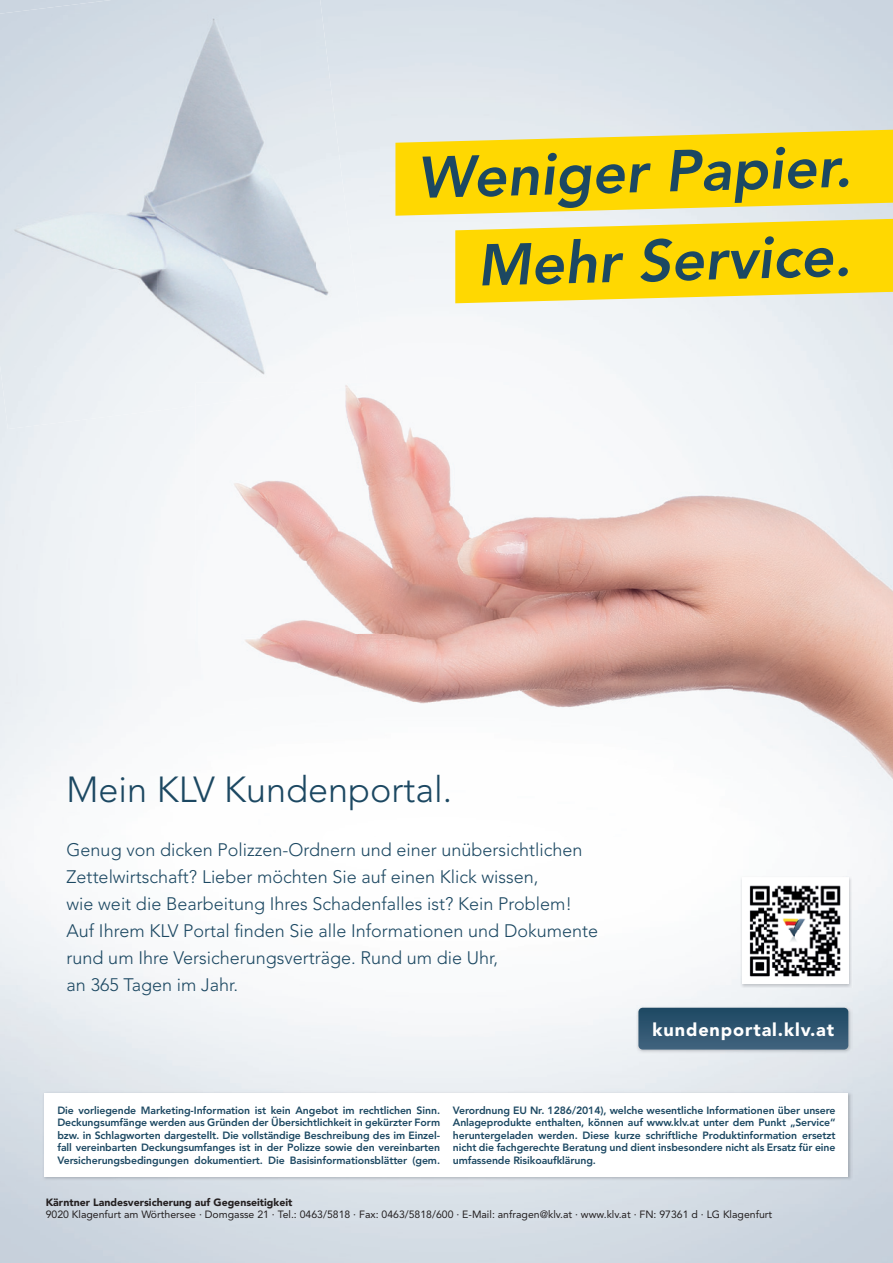
<style>
.page{position:relative;width:893px;height:1263px;background:#fff}
.page>*{position:absolute;margin:0;border:0;box-sizing:border-box;transform-origin:0 0}
.t1{font:italic 800 58.2px/89.4px "Avenir LT Pro";color:#1c4862;text-align:right}
.t2{font:300 36px "Avenir LT Pro";color:#1c4862}
.t3{font:300 18px/27px "Avenir LT Pro";color:#1c4862}
.t4{font:900 18px "Avenir LT Pro";letter-spacing:.05em;color:#fff}
.t5{font:800 10.5px/12.6px "Avenir LT Pro";letter-spacing:-.01em;color:#1c4862;text-align:justify}
.t6{font:10.5px "Avenir LT Pro";color:#231f20}
.t7{font:900 10.5px "Avenir LT Pro";color:#231f20}
</style>
<div class="page">
<img style="left:42px;top:1091px;width:810px;height:90px">
<div style="left:45px;top:1093px;width:803px;height:84px;background:#fff"></div>
<img style="left:196px;top:383px;width:697px;height:454px">
<img style="left:0;top:108px;width:158px;height:321px">
<img style="left:157px;top:108px;width:158px;height:303px">
<img style="left:315px;top:0;width:52px;height:383px">
<img style="left:0;top:0;width:315px;height:108px">
<img style="left:196px;top:383px;width:171px;height:23px">
<svg style="left:395px;top:130px;width:498px;height:173px;background:#fadc33"></svg>
<img style="left:740px;top:876px;width:112px;height:112px">
<img style="left:742px;top:878px;width:106px;height:106px">
<img style="left:636px;top:1005px;width:216px;height:48px">
<svg style="left:638px;top:1008px;width:210px;height:41px;background:#2f5670"></svg>
<h1 class="t1" style="left:416px;top:136px;width:436px;rotate:-2deg">Weniger Papier.<br>Mehr Service.</h1>
<h2 class="t2" style="left:67px;top:768px;width:387px">Mein KLV Kundenportal.</h2>
<p class="t3" style="left:67px;top:836px;width:533px">Genug von dicken Polizzen-Ordnern und einer unübersichtlichen Zettelwirtschaft? Lieber möchten Sie auf einen Klick wissen,<br>wie weit die Bearbeitung Ihres Schadenfalles ist? Kein Problem!<br>Auf Ihrem KLV Portal finden Sie alle Informationen und Dokumente rund um Ihre Versicherungsverträge. Rund um die Uhr,<br>an 365 Tagen im Jahr.</p>
<h3 class="t4" style="left:652px;top:1018px;width:183px">kundenportal.klv.at</h3>
<p class="t5" style="left:57px;top:1104px;width:384px">Die vorliegende Marketing-Information ist kein Angebot im rechtlichen Sinn.<br>Deckungsumfänge werden aus Gründen der Übersichtlichkeit in gekürzter Form bzw. in Schlagworten dargestellt. Die vollständige Beschreibung des im Einzel&shy;fall vereinbarten Deckungsumfanges ist in der Polizze sowie den vereinbarten Versicherungsbedingungen dokumentiert. Die Basisinformationsblätter (gem.</p>
<p class="t5" style="left:453px;top:1104px;width:384px">Verordnung EU Nr. 1286/2014), welche wesentliche Informationen über unsere Anlageprodukte enthalten, können auf www.klv.at unter dem Punkt „Service“ heruntergeladen werden. Diese kurze schriftliche Produktinformation ersetzt nicht die fachgerechte Beratung und dient insbesondere nicht als Ersatz für eine umfassende Risikoaufklärung.</p>
<p class="t7" style="left:46px;top:1196px;width:248px">Kärntner Landesversicherung auf Gegenseitigkeit</p>
<p class="t6" style="left:46px;top:1208px;width:728px">9020 Klagenfurt am Wörthersee ∙ Domgasse 21 ∙ Tel.: 0463/5818 ∙ Fax: 0463/5818/600 ∙ E-Mail: anfragen@klv.at ∙ www.klv.at ∙ FN: 97361 d ∙ LG Klagenfurt</p>
</div>
